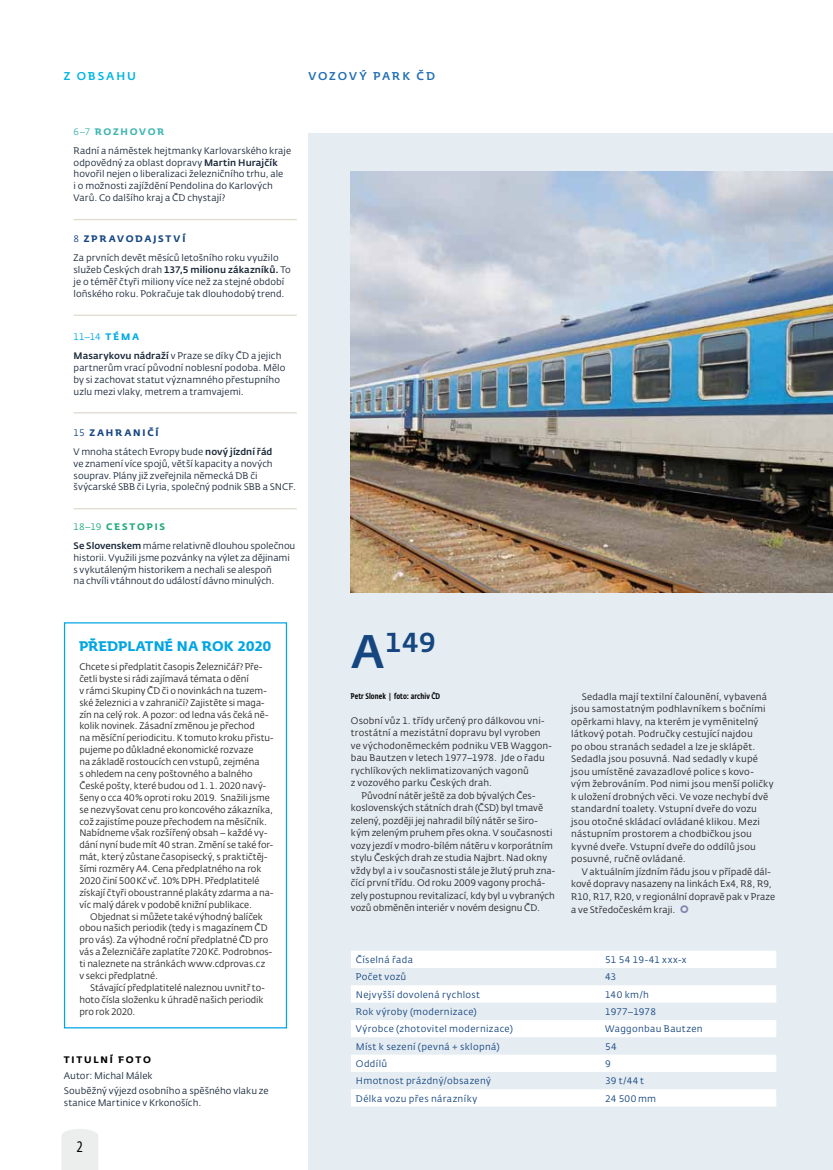
<style>
.page{position:relative;width:833px;height:1170px;background:#fff}
.page>*{position:absolute;margin:0;border:0;box-sizing:border-box;transform-origin:0 0}
.t1{font:500 27.12px "CD Fedra";color:#164680}
.t2{font:15px "CD Fedra Cond Pro";color:#000}
.t3{font:700 13.75px "CD Fedra";letter-spacing:.01em;color:#00a5e3}
.t4{font:500 11.25px "CD Fedra";letter-spacing:.165em;color:#226fb3}
.t5{font:500 11.25px "CD Fedra";letter-spacing:.18em;color:#00b5e3}
.t6{font:9.38px/11.9px "CD Fedra";color:#282829}
.t7{font:9.38px/11.9px "CD Fedra";color:#1c2a3b}
.t8{font:9.38px "CD Fedra";letter-spacing:.035em;color:#164680}
.t9{font:700 9.38px "CD Fedra";letter-spacing:.185em;color:#000}
.t10{font:9.38px "CD Fedra";letter-spacing:.005em;color:#164680}
.t11{font:9.38px "CD Fedra";color:#00aae4}
.t12{font:500 8.12px "CD Fedra Cond Pro";letter-spacing:.01em;color:#000}
.s1{color:#3fb6b3}
.s2{font-weight:700;color:#3fb6b3}
.s3{font-weight:500}
.s4{color:#164680}
.s5{font-weight:700;color:#164680}
.s6{font-weight:700}
.s7{font-weight:700;color:#00aae4}
.s8{color:#20a97d}
.s9{font-weight:700;color:#20a97d}
.s10{font-size:46.62px}
.s11{font-family:"Fedra Serif A Pro";font-weight:500;font-size:12.5px;color:#7d83ac}
</style>
<div class="page">
<div style="left:308px;top:133px;width:525px;height:1036px;background:#e5ecf2"></div>
<svg style="left:61px;top:1129px;width:37px;height:40px"></svg>
<hr style="left:74px;top:219px;width:223px;height:1px;background:#e0dace">
<hr style="left:74px;top:314px;width:223px;height:2px;background:#e0dace">
<hr style="left:74px;top:412px;width:223px;height:1px;background:#e0dace">
<hr style="left:74px;top:508px;width:223px;height:1px;background:#e0dace">
<div style="left:64px;top:622px;width:223px;height:406px;border:1px solid #00a5e3"></div>
<img style="left:351px;top:172px;width:482px;height:420px">
<svg style="left:351px;top:951px;width:425px;height:155px;fill:#fff"></svg>
<p class="t5" style="left:64px;top:69px;width:74px">z obsahu</p>
<p class="t4" style="left:308px;top:69px;width:128px">vozový park ČD</p>
<p class="t7" style="left:74px;top:122px;width:219px;line-height:19px"><span class="s1">6–7</span> <span class="s2">Rozhovor<br></span>Radní a náměstek hejtmanky Karlovarského kraje</p>
<p class="t7" style="left:74px;top:156px;width:211px">odpovědný za oblast dopravy <span class="s3">Martin Hurajčík </span>hovořil nejen o liberalizaci železničního trhu, ale i o možnosti zajíždění Pendolina do Karlových Varů. Co dalšího kraj a ČD chystají?</p>
<p class="t7" style="left:74px;top:230px;width:206px;line-height:19px"><span class="s4">8</span><span class="s5">ZPRAVODAJSTVÍ<br></span>Za prvních devět měsíců letošního roku využilo</p>
<p class="t7" style="left:74px;top:264px;width:219px">služeb Českých drah <span class="s3">137,5 milionu zákazníků.</span> To je o téměř čtyři miliony více než za stejné období loňského roku. Pokračuje tak dlouhodobý trend.</p>
<p class="t11" style="left:74px;top:331px;width:33px">11–14 <span class="s6">TÉ</span></p>
<p class="t7" style="left:74px;top:327px;width:209px;line-height:19px;text-indent:47px"><span class="s7">MA<br></span><span class="s3">Masarykovu nádraží</span> v Praze se díky ČD a jejich</p>
<p class="t7" style="left:74px;top:362px;width:213px">partnerům vrací původní noblesní podoba. Mělo by si zachovat statut významného přestupního uzlu mezi vlaky, metrem a tramvajemi.</p>
<p class="t7" style="left:74px;top:423px;width:200px;line-height:19px"><span class="s4">15</span> <span class="s5">zahraničí<br></span>V mnoha státech Evropy bude <span class="s3">nový jízdní řád</span></p>
<p class="t7" style="left:74px;top:457px;width:224px">ve znamení více spojů, větší kapacity a nových souprav. Plány již zveřejnila německá DB či švýcarské SBB či Lyria, společný podnik SBB a SNCF.</p>
<p class="t7" style="left:74px;top:517px;width:223px;line-height:19px"><span class="s8">18–19</span> <span class="s9">C estopis<br></span><span class="s3">Se Slovenskem</span> máme relativně dlouhou společnou</p>
<p class="t7" style="left:74px;top:551px;width:218px">historii. Využili jsme pozvánky na výlet za dějinami s vykutáleným historikem a nechali se alespoň<br>na chvíli vtáhnout do událostí dávno minulých.</p>
<h3 class="t3" style="left:79px;top:637px;width:193px">Předplatné na rok 2020</h3>
<p class="t6" style="left:79px;top:661px;width:195px">Chcete si předplatit časopis Železničář? Pře&shy;četli byste si rádi zajímavá témata o dění<br>v rámci Skupiny ČD či o novinkách na tuzem&shy;ské železnici a v zahraničí? Zajistěte si maga&shy;zín na celý rok. A pozor: od ledna vás čeká ně&shy;kolik novinek. Zásadní změnou je přechod<br>na měsíční periodicitu. K tomuto kroku přistu&shy;pujeme po důkladné ekonomické rozvaze<br>na základě rostoucích cen vstupů, zejména<br>s ohledem na ceny poštovného a balného České pošty, které budou od 1. 1. 2020 navý&shy;šeny o cca 40% oproti roku 2019. Snažili jsme se nezvyšovat cenu pro koncového zákazníka, což zajistíme pouze přechodem na měsíčník.<br>Nabídneme však rozšířený obsah – každé vy&shy;dání nyní bude mít 40 stran. Změní se také for&shy;mát, který zůstane časopisecký, s praktičtěj&shy;šími rozměry A4. Cena předplatného na rok 2020 činí 500Kč vč. 10% DPH. Předplatitelé získají čtyři oboustranné plakáty zdarma a na&shy;víc malý dárek v podobě knižní publikace.</p>
<p class="t6" style="left:79px;top:910px;width:194px;text-indent:11px">Objednat si můžete také výhodný balíček obou našich periodik (tedy i s magazínem ČD pro vás). Za výhodné roční předplatné ČD pro vás a Železničáře zaplatíte 720Kč. Podrobnos&shy;ti naleznete na stránkách www.cdprovas.cz v sekci předplatné.</p>
<p class="t6" style="left:79px;top:981px;width:187px;text-align:justify;text-indent:11px">Stávající předplatitelé naleznou uvnitř to&shy;hoto čísla složenku k úhradě našich periodik pro rok 2020.</p>
<p class="t9" style="left:64px;top:1053px;width:88px">Titulní foto</p>
<p class="t7" style="left:64px;top:1067px;width:206px;line-height:15.4px">Autor: Michal Málek<br>Souběžný výjezd osobního a spěšného vlaku ze</p>
<p class="t7" style="left:64px;top:1096px;width:139px">stanice Martinice v Krkonoších.</p>
<h2 class="t2" style="left:76px;top:1138px;width:9px">2</h2>
<h1 class="t1" style="left:351px;top:626px;width:86px"><span class="s10">A</span>149</h1>
<p class="t12" style="left:351px;top:691px;width:91px">Petr Slonek | foto: archiv ČD</p>
<p class="t6" style="left:351px;top:714px;width:195px">Osobní vůz 1. třídy určený pro dálkovou vni-</p>
<p class="t6" style="left:351px;top:727px;width:191px">trostátní a mezistátní dopravu byl vyroben</p>
<p class="t6" style="left:351px;top:739px;width:202px">ve východoněmeckém podniku VEB Waggon-</p>
<p class="t6" style="left:351px;top:752px;width:195px">bau Bautzen v letech 1977–1978. Jde o řadu</p>
<p class="t6" style="left:351px;top:764px;width:179px">rychlíkových neklimatizovaných vagonů</p>
<p class="t6" style="left:351px;top:777px;width:143px">z vozového parku Českých drah.</p>
<p class="t6" style="left:361px;top:789px;width:175px">Původní nátěr ještě za dob bývalých Čes-</p>
<p class="t6" style="left:351px;top:802px;width:194px">koslovenských státních drah (ČSD) byl tmavě</p>
<p class="t6" style="left:351px;top:814px;width:188px">zelený, později jej nahradil bílý nátěr se širo-</p>
<p class="t6" style="left:351px;top:827px;width:203px">kým zeleným pruhem přes okna. V současnosti</p>
<p class="t6" style="left:351px;top:839px;width:203px">vozy jezdí v modro-bílém nátěru v korporátním</p>
<p class="t6" style="left:351px;top:852px;width:198px">stylu Českých drah ze studia Najbrt. Nad okny</p>
<p class="t6" style="left:351px;top:864px;width:206px">vždy byl a i v současnosti stále je žlutý pruh zna-</p>
<p class="t6" style="left:351px;top:877px;width:196px">čící první třídu. Od roku 2009 vagony prochá-</p>
<p class="t6" style="left:351px;top:889px;width:205px">zely postupnou revitalizací, kdy byl u vybraných</p>
<p class="t6" style="left:351px;top:902px;width:191px">vozů obměněn interiér v novém designu ČD.</p>
<p class="t6" style="left:571px;top:690px;width:204px;line-height:12.5px;text-indent:11px">Sedadla mají textilní čalounění, vybavená jsou samostatným podhlavníkem s bočními opěrkami hlavy, na kterém je vyměnitelný látkový potah. Područky cestující najdou<br>po obou stranách sedadel a lze je sklápět.<br>Sedadla jsou posuvná. Nad sedadly v kupé jsou umístěné zavazadlové police s kovo&shy;vým žebrováním. Pod nimi jsou menší poličky k uložení drobných věci. Ve voze nechybí dvě standardní toalety. Vstupní dveře do vozu jsou otočné skládací ovládané klikou. Mezi nástupním prostorem a chodbičkou jsou kyvné dveře. Vstupní dveře do oddílů jsou posuvné, ručně ovládané.</p>
<p class="t6" style="left:571px;top:865px;width:206px;line-height:12.6px;text-indent:11px">V aktuálním jízdním řádu jsou v případě dál&shy;kové dopravy nasazeny na linkách Ex4, R8, R9, R10, R17, R20, v regionální dopravě pak v Praze a ve Středočeském kraji. <span class="s11">○</span></p>
<p class="t8" style="left:356px;top:954px;width:59px">Číselná řada</p>
<p class="t8" style="left:605px;top:954px;width:83px">51 54 19-41 xxx-x</p>
<p class="t8" style="left:356px;top:971px;width:52px">Počet vozů</p>
<p class="t8" style="left:605px;top:971px;width:13px">43</p>
<p class="t8" style="left:356px;top:988px;width:126px">Nejvyšší dovolená rychlost</p>
<p class="t8" style="left:605px;top:988px;width:45px">140 km/h</p>
<p class="t8" style="left:356px;top:1006px;width:122px">Rok výroby (modernizace)</p>
<p class="t10" style="left:605px;top:1006px;width:52px">1977–1978</p>
<p class="t8" style="left:356px;top:1023px;width:158px">Výrobce (zhotovitel modernizace)</p>
<p class="t8" style="left:605px;top:1023px;width:99px">Waggonbau Bautzen</p>
<p class="t8" style="left:356px;top:1040px;width:145px">Míst k sezení (pevná + sklopná)</p>
<p class="t8" style="left:605px;top:1040px;width:13px">54</p>
<p class="t8" style="left:356px;top:1058px;width:33px">Oddílů</p>
<p class="t8" style="left:605px;top:1058px;width:7px">9</p>
<p class="t8" style="left:356px;top:1075px;width:137px">Hmotnost prázdný/obsazený</p>
<p class="t8" style="left:605px;top:1075px;width:40px">39 t/44 t</p>
<p class="t8" style="left:356px;top:1092px;width:123px">Délka vozu přes nárazníky</p>
<p class="t8" style="left:605px;top:1092px;width:53px">24 500 mm</p>
</div>
